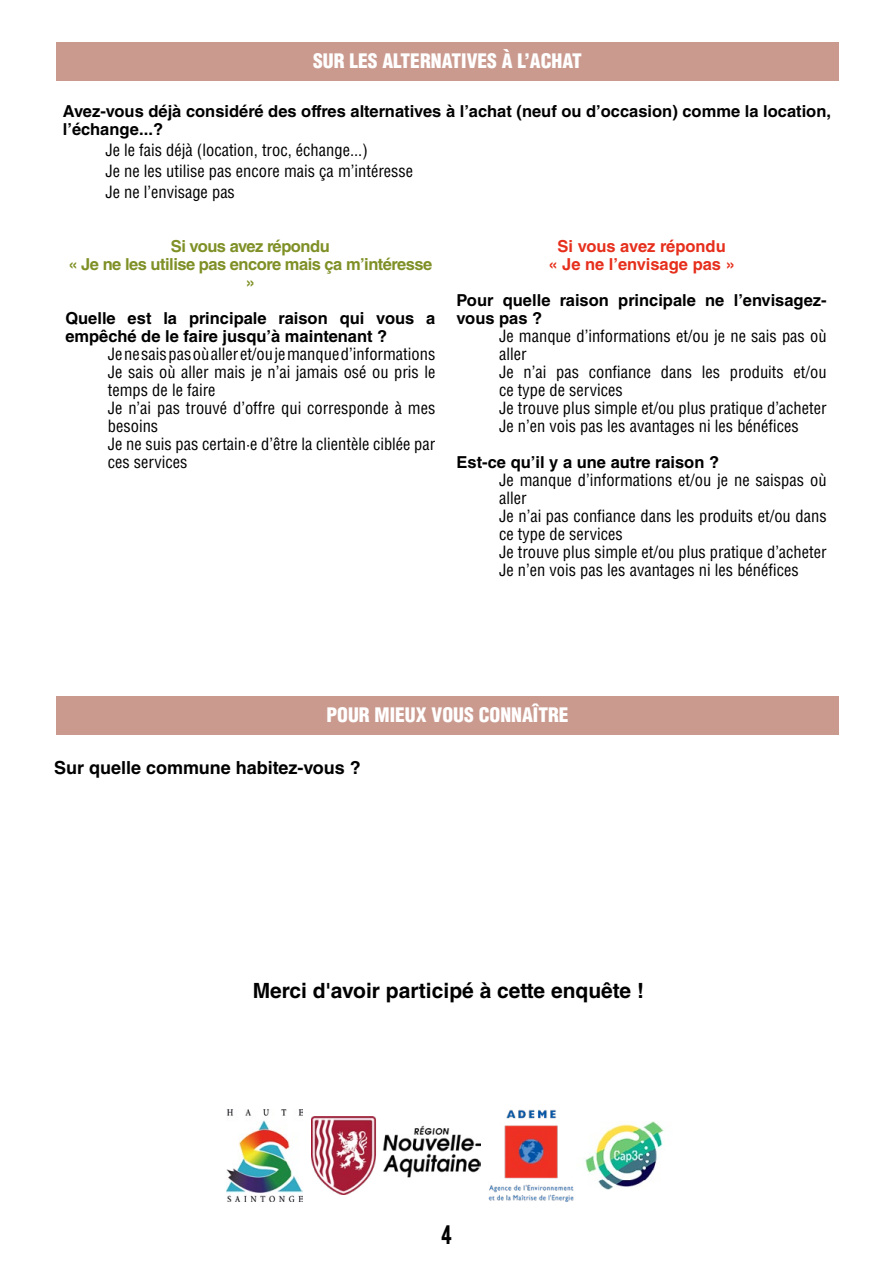
<style>
.page{position:relative;width:893px;height:1263px;background:#fff}
.page>*{position:absolute;margin:0;border:0;box-sizing:border-box;transform-origin:0 0}
.t1{font:700 21px "Helvetica LT Std";color:#000}
.t2{font:21px "Bebas";color:#000}
.t3{font:900 condensed 19.5px "Helvetica LT Std";color:#fff}
.t4{font:700 18px "Helvetica LT Std";color:#000}
.t5{font:condensed 16.5px/18px "Helvetica LT Std";color:#000}
.t6{font:700 16.5px/18px "Helvetica LT Std";color:#000}
.t7{font:700 16.5px/18px "Helvetica LT Std";letter-spacing:-.03em;color:#809027;text-align:center}
.t8{font:700 16.5px/18px "Helvetica LT Std";color:#e62f1c;text-align:center}
</style>
<div class="page">
<div style="left:56px;top:42px;width:783px;height:39px;background:#ca9a8f"></div>
<div style="left:56px;top:696px;width:783px;height:39px;background:#ca9a8f"></div>
<img style="left:227px;top:1110px;width:75px;height:91px">
<img style="left:488px;top:1110px;width:86px;height:91px">
<img style="left:312px;top:1116px;width:168px;height:78px">
<img style="left:585px;top:1122px;width:79px;height:67px">
<p class="t3" style="left:313px;top:49px;width:270px">SUR LES ALTERNATIVES À L’ACHAT</p>
<p class="t6" style="left:63px;top:102px;width:770px">Avez-vous déjà considéré des offres alternatives à l’achat (neuf ou d’occasion) comme la location, l’échange...?</p>
<p class="t5" style="left:105px;top:139px;width:309px;line-height:21px">Je le fais déjà (location, troc, échange...)<br>Je ne les utilise pas encore mais ça m’intéresse<br>Je ne l’envisage pas</p>
<p class="t7" style="left:68px;top:237px;width:365px">Si vous avez répondu<br>« Je ne les utilise pas encore mais ça m’intéresse »</p>
<p class="t6" style="left:65px;top:309px;width:372px">Quelle est la principale raison qui vous a empêché de le faire jusqu’à maintenant ?</p>
<p class="t5" style="left:108px;top:345px;width:329px">Je ne sais pas où aller et/ou je manque d’informations Je sais où aller mais je n’ai jamais osé ou pris le temps de le faire<br>Je n’ai pas trouvé d’offre qui corresponde à mes besoins<br>Je ne suis pas certain·e d’être la clientèle ciblée par ces services</p>
<p class="t8" style="left:548px;top:237px;width:188px">Si vous avez répondu<br>« Je ne l’envisage pas »</p>
<p class="t6" style="left:457px;top:291px;width:371px">Pour quelle raison principale ne l’envisagez&shy;vous pas ?</p>
<p class="t5" style="left:499px;top:327px;width:329px">Je manque d’informations et/ou je ne sais pas où aller<br>Je n’ai pas confiance dans les produits et/ou ce type de services<br>Je trouve plus simple et/ou plus pratique d’acheter Je n’en vois pas les avantages ni les bénéfices</p>
<p class="t6" style="left:457px;top:453px;width:264px">Est-ce qu’il y a une autre raison ?</p>
<p class="t5" style="left:499px;top:471px;width:329px">Je manque d’informations et/ou je ne saispas où aller<br>Je n’ai pas confiance dans les produits et/ou dans ce type de services<br>Je trouve plus simple et/ou plus pratique d’acheter Je n’en vois pas les avantages ni les bénéfices</p>
<p class="t3" style="left:326px;top:703px;width:244px">POUR MIEUX VOUS CONNAÎTRE</p>
<p class="t4" style="left:54px;top:757px;width:308px">Sur quelle commune habitez-vous ?</p>
<p class="t1" style="left:253px;top:978px;width:393px">Merci d'avoir participé à cette enquête !</p>
<p class="t2" style="left:441px;top:1220px;width:13px">4</p>
</div>
